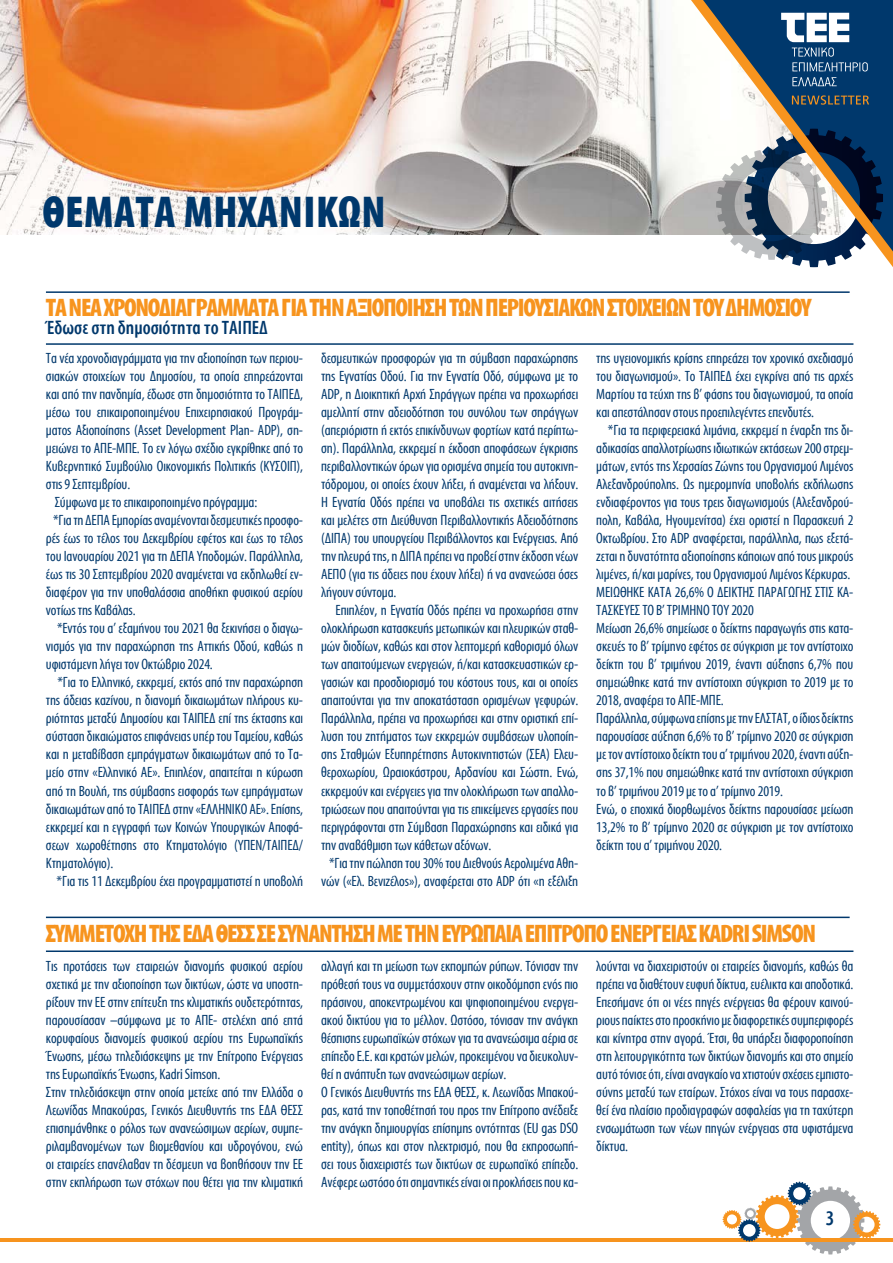
<style>
.page{position:relative;width:893px;height:1263px;background:#fff}
.page>*{position:absolute;margin:0;border:0;box-sizing:border-box;transform-origin:0 0}
.t1{font:700 45px "Myriad Condensed Greek";letter-spacing:.01em;color:#00386c}
.t2{font:700 25.5px "Myriad Condensed Greek";letter-spacing:-.05em;color:#f7941e}
.t3{font:500 21px "Myriad Condensed Greek";color:#00386c}
.t4{font:500 19.5px "Myriad Condensed Greek";color:#00386c}
.t5{font:15px/18px "Myriad Condensed Greek";letter-spacing:-.01em;color:#00386c;text-align:justify}
</style>
<div class="page">
<hr style="left:0;top:1238px;width:893px;height:3px;background:#f7941e">
<svg style="left:723px;top:1182px;width:157px;height:72px"></svg>
<img style="left:0;top:0;width:691px;height:234px">
<svg style="left:691px;top:0;width:202px;height:267px"></svg>
<svg style="left:792px;top:95px;width:77px;height:10px"></svg>
<svg style="left:781px;top:13px;width:87px;height:58px"></svg>
<svg style="left:792px;top:77px;width:45px;height:9px"></svg>
<hr style="left:46px;top:343px;width:807px;height:2px;background:#00386c">
<hr style="left:46px;top:950px;width:807px;height:2px;background:#00386c">
<hr style="left:46px;top:291px;width:804px;height:2px;background:#00386c">
<hr style="left:46px;top:917px;width:804px;height:1px;background:#00386c">
<h1 class="t1" style="left:43px;top:189px;width:345px">ΘΕΜΑΤΑ ΜΗΧΑΝΙΚΩΝ</h1>
<h2 class="t2" style="left:46px;top:295px;width:767px">ΤΑ ΝΕΑ ΧΡΟΝΟΔΙΑΓΡΑΜΜΑΤΑ ΓΙΑ ΤΗΝ ΑΞΙΟΠΟΙΗΣΗ ΤΩΝ ΠΕΡΙΟΥΣΙΑΚΩΝ ΣΤΟΙΧΕΙΩΝ ΤΟΥ ΔΗΜΟΣΙΟΥ</h2>
<h3 class="t4" style="left:46px;top:318px;width:224px">Έδωσε στη δημοσιότητα το ΤΑΙΠΕΔ</h3>
<p class="t5" style="left:46px;top:350px;width:259px">Τα νέα χρονοδιαγράμματα για την αξιοποίηση των περιου-</p>
<p class="t5" style="left:46px;top:368px;width:259px">σιακών στοιχείων του Δημοσίου, τα οποία επηρεάζονται</p>
<p class="t5" style="left:46px;top:386px;width:259px">και από την πανδημία, έδωσε στη δημοσιότητα το ΤΑΙΠΕΔ,</p>
<p class="t5" style="left:46px;top:404px;width:259px">μέσω του επικαιροποιημένου Επιχειρησιακού Προγράμ-</p>
<p class="t5" style="left:46px;top:422px;width:259px">ματος Αξιοποίησης (Asset Development Plan- ADP), ση-</p>
<p class="t5" style="left:46px;top:440px;width:259px">μειώνει το ΑΠΕ-ΜΠΕ. Το εν λόγω σχέδιο εγκρίθηκε από το</p>
<p class="t5" style="left:46px;top:458px;width:259px">Κυβερνητικό Συμβούλιο Οικονομικής Πολιτικής (ΚΥΣΟΙΠ),</p>
<p class="t5" style="left:46px;top:476px;width:86px">στις 9 Σεπτεμβρίου.</p>
<p class="t5" style="left:55px;top:494px;width:204px">Σύμφωνα με το επικαιροποιημένο πρόγραμμα:</p>
<p class="t5" style="left:53px;top:512px;width:252px">*Για τη ΔΕΠΑ Εμπορίας αναμένονται δεσμευτικές προσφο-</p>
<p class="t5" style="left:46px;top:530px;width:259px">ρές έως το τέλος του Δεκεμβρίου εφέτος και έως το τέλος</p>
<p class="t5" style="left:46px;top:548px;width:259px">του Ιανουαρίου 2021 για τη ΔΕΠΑ Υποδομών. Παράλληλα,</p>
<p class="t5" style="left:46px;top:566px;width:259px">έως τις 30 Σεπτεμβρίου 2020 αναμένεται να εκδηλωθεί εν-</p>
<p class="t5" style="left:46px;top:584px;width:259px">διαφέρον για την υποθαλάσσια αποθήκη φυσικού αερίου</p>
<p class="t5" style="left:46px;top:602px;width:91px">νοτίως της Καβάλας.</p>
<p class="t5" style="left:57px;top:620px;width:248px">*Εντός του α’ εξαμήνου του 2021 θα ξεκινήσει ο διαγω-</p>
<p class="t5" style="left:46px;top:638px;width:259px">νισμός για την παραχώρηση της Αττικής Οδού, καθώς η</p>
<p class="t5" style="left:46px;top:656px;width:168px">υφιστάμενη λήγει τον Οκτώβριο 2024.</p>
<p class="t5" style="left:58px;top:674px;width:247px">*Για το Ελληνικό, εκκρεμεί, εκτός από την παραχώρηση</p>
<p class="t5" style="left:46px;top:692px;width:259px">της άδειας καζίνου, η διανομή δικαιωμάτων πλήρους κυ-</p>
<p class="t5" style="left:46px;top:710px;width:259px">ριότητας μεταξύ Δημοσίου και ΤΑΙΠΕΔ επί της έκτασης και</p>
<p class="t5" style="left:46px;top:728px;width:259px">σύσταση δικαιώματος επιφάνειας υπέρ του Ταμείου, καθώς</p>
<p class="t5" style="left:46px;top:746px;width:259px">και η μεταβίβαση εμπράγματων δικαιωμάτων από το Τα-</p>
<p class="t5" style="left:46px;top:764px;width:259px">μείο στην «Ελληνικό ΑΕ». Επιπλέον, απαιτείται η κύρωση</p>
<p class="t5" style="left:46px;top:782px;width:259px">από τη Βουλή, της σύμβασης εισφοράς των εμπράγματων</p>
<p class="t5" style="left:46px;top:800px;width:259px">δικαιωμάτων από το ΤΑΙΠΕΔ στην «ΕΛΛΗΝΙΚΟ ΑΕ». Επίσης,</p>
<p class="t5" style="left:46px;top:818px;width:259px">εκκρεμεί και η εγγραφή των Κοινών Υπουργικών Αποφά-</p>
<p class="t5" style="left:46px;top:836px;width:259px">σεων χωροθέτησης στο Κτηματολόγιο (ΥΠΕΝ/ΤΑΙΠΕΔ/</p>
<p class="t5" style="left:46px;top:854px;width:69px">Κτηματολόγιο).</p>
<p class="t5" style="left:57px;top:872px;width:248px">*Για τις 11 Δεκεμβρίου έχει προγραμματιστεί η υποβολή</p>
<p class="t5" style="left:321px;top:350px;width:259px">δεσμευτικών προσφορών για τη σύμβαση παραχώρησης της Εγνατίας Οδού. Για την Εγνατία Οδό, σύμφωνα με το ADP, η Διοικητική Αρχή Σηράγγων πρέπει να προχωρήσει αμελλητί στην αδειοδότηση του συνόλου των σηράγγων (απεριόριστη ή εκτός επικίνδυνων φορτίων κατά περίπτω&shy;ση). Παράλληλα, εκκρεμεί η έκδοση αποφάσεων έγκρισης περιβαλλοντικών όρων για ορισμένα σημεία του αυτοκινη&shy;τόδρομου, οι οποίες έχουν λήξει, ή αναμένεται να λήξουν.<br>Η Εγνατία Οδός πρέπει να υποβάλει τις σχετικές αιτήσεις και μελέτες στη Διεύθυνση Περιβαλλοντικής Αδειοδότησης (ΔΙΠΑ) του υπουργείου Περιβάλλοντος και Ενέργειας. Από την πλευρά της, η ΔΙΠΑ πρέπει να προβεί στην έκδοση νέων ΑΕΠΟ (για τις άδειες που έχουν λήξει) ή να ανανεώσει όσες λήγουν σύντομα.</p>
<p class="t5" style="left:336px;top:602px;width:244px">Επιπλέον, η Εγνατία Οδός πρέπει να προχωρήσει στην</p>
<p class="t5" style="left:321px;top:620px;width:259px">ολοκλήρωση κατασκευής μετωπικών και πλευρικών σταθ-</p>
<p class="t5" style="left:321px;top:638px;width:259px">μών διοδίων, καθώς και στον λεπτομερή καθορισμό όλων</p>
<p class="t5" style="left:321px;top:656px;width:259px">των απαιτούμενων ενεργειών, ή/και κατασκευαστικών ερ-</p>
<p class="t5" style="left:321px;top:674px;width:259px">γασιών και προσδιορισμό του κόστους τους, και οι οποίες</p>
<p class="t5" style="left:321px;top:692px;width:259px">απαιτούνται για την αποκατάσταση ορισμένων γεφυρών.</p>
<p class="t5" style="left:321px;top:710px;width:259px">Παράλληλα, πρέπει να προχωρήσει και στην οριστική επί-</p>
<p class="t5" style="left:321px;top:728px;width:259px">λυση του ζητήματος των εκκρεμών συμβάσεων υλοποίη-</p>
<p class="t5" style="left:321px;top:746px;width:259px">σης Σταθμών Εξυπηρέτησης Αυτοκινητιστών (ΣΕΑ) Ελευ-</p>
<p class="t5" style="left:321px;top:764px;width:259px">θεροχωρίου, Ωραιοκάστρου, Αρδανίου και Σώστη. Ενώ,</p>
<p class="t5" style="left:321px;top:782px;width:259px">εκκρεμούν και ενέργειες για την ολοκλήρωση των απαλλο-</p>
<p class="t5" style="left:321px;top:800px;width:259px">τριώσεων που απαιτούνται για τις επικείμενες εργασίες που</p>
<p class="t5" style="left:321px;top:818px;width:259px">περιγράφονται στη Σύμβαση Παραχώρησης και ειδικά για</p>
<p class="t5" style="left:321px;top:836px;width:172px">την αναβάθμιση των κάθετων αξόνων.</p>
<p class="t5" style="left:329px;top:854px;width:251px">*Για την πώληση του 30% του Διεθνούς Αερολιμένα Αθη-</p>
<p class="t5" style="left:321px;top:872px;width:259px">νών («Ελ. Βενιζέλος»), αναφέρεται στο ADP ότι «η εξέλιξη</p>
<p class="t5" style="left:596px;top:350px;width:259px">της υγειονομικής κρίσης επηρεάζει τον χρονικό σχεδιασμό του διαγωνισμού». Το ΤΑΙΠΕΔ έχει εγκρίνει από τις αρχές Μαρτίου τα τεύχη της β’ φάσης του διαγωνισμού, τα οποία και απεστάλησαν στους προεπιλεγέντες επενδυτές.</p>
<p class="t5" style="left:596px;top:422px;width:259px;text-align:left;text-indent:12px">*Για τα περιφερειακά λιμάνια, εκκρεμεί η έναρξη της δι&shy;αδικασίας απαλλοτρίωσης ιδιωτικών εκτάσεων 200 στρεμ&shy;μάτων, εντός της Χερσαίας Ζώνης του Οργανισμού Λιμένος Αλεξανδρούπολης. Ως ημερομηνία υποβολής εκδήλωσης ενδιαφέροντος για τους τρεις διαγωνισμούς (Αλεξανδρού&shy;πολη, Καβάλα, Ηγουμενίτσα) έχει οριστεί η Παρασκευή 2<br>Οκτωβρίου. Στο ADP αναφέρεται, παράλληλα, πως εξετά&shy;ζεται η δυνατότητα αξιοποίησης κάποιων από τους μικρούς λιμένες, ή/και μαρίνες, του Οργανισμού Λιμένος Κέρκυρας.<br>ΜΕΙΩΘΗΚΕ ΚΑΤΑ 26,6% Ο ΔΕΙΚΤΗΣ ΠΑΡΑΓΩΓΗΣ ΣΤΙΣ ΚΑ-ΤΑΣΚΕΥΕΣ ΤΟ Β’ ΤΡΙΜΗΝΟ ΤΟΥ 2020<br>Μείωση 26,6% σημείωσε ο δείκτης παραγωγής στις κατα&shy;σκευές το β’ τρίμηνο εφέτος σε σύγκριση με τον αντίστοιχο δείκτη του β’ τριμήνου 2019, έναντι αύξησης 6,7% που σημειώθηκε κατά την αντίστοιχη σύγκριση το 2019 με το 2018, αναφέρει το ΑΠΕ-ΜΠΕ.<br>Παράλληλα, σύμφωνα επίσης με την ΕΛΣΤΑΤ, ο ίδιος δείκτης παρουσίασε αύξηση 6,6% το β’ τρίμηνο 2020 σε σύγκριση με τον αντίστοιχο δείκτη του α’ τριμήνου 2020, έναντι αύξη&shy;σης 37,1% που σημειώθηκε κατά την αντίστοιχη σύγκριση το β’ τριμήνου 2019 με το α’ τρίμηνο 2019.<br>Ενώ, ο εποχικά διορθωμένος δείκτης παρουσίασε μείωση 13,2% το β’ τρίμηνο 2020 σε σύγκριση με τον αντίστοιχο δείκτη του α’ τριμήνου 2020.</p>
<h2 class="t2" style="left:46px;top:920px;width:772px">ΣΥΜΜΕΤΟΧΗ ΤΗΣ ΕΔΑ ΘΕΣΣ ΣΕ ΣΥΝΑΝΤΗΣΗ ΜΕ ΤΗΝ ΕΥΡΩΠΑΙΑ ΕΠΙΤΡΟΠΟ ΕΝΕΡΓΕΙΑΣ KADRI SIMSON</h2>
<p class="t5" style="left:46px;top:957px;width:259px;text-align:left">Τις προτάσεις των εταιρειών διανομής φυσικού αερίου σχετικά με την αξιοποίηση των δικτύων, ώστε να υποστη&shy;ρίξουν την ΕΕ στην επίτευξη της κλιματικής ουδετερότητας, παρουσίασαν –σύμφωνα με το ΑΠΕ- στελέχη από επτά κορυφαίους διανομείς φυσικού αερίου της Ευρωπαϊκής Ένωσης, μέσω τηλεδιάσκεψης με την Επίτροπο Ενέργειας της Ευρωπαϊκής Ένωσης, Kadri Simson.<br>Στην τηλεδιάσκεψη στην οποία μετείχε από την Ελλάδα ο Λεωνίδας Μπακούρας, Γενικός Διευθυντής της ΕΔΑ ΘΕΣΣ επισημάνθηκε ο ρόλος των ανανεώσιμων αερίων, συμπε&shy;ριλαμβανομένων των βιομεθανίου και υδρογόνου, ενώ οι εταιρείες επανέλαβαν τη δέσμευη να βοηθήσουν την ΕΕ στην εκπλήρωση των στόχων που θέτει για την κλιματική</p>
<p class="t5" style="left:321px;top:957px;width:259px;text-align:left">αλλαγή και τη μείωση των εκπομπών ρύπων. Τόνισαν την πρόθεσή τους να συμμετάσχουν στην οικοδόμηση ενός πιο πράσινου, αποκεντρωμένου και ψηφιοποιημένου ενεργει&shy;ακού δικτύου για το μέλλον. Ωστόσο, τόνισαν την ανάγκη θέσπισης ευρωπαϊκών στόχων για τα ανανεώσιμα αέρια σε επίπεδο Ε.Ε. και κρατών μελών, προκειμένου να διευκολυν&shy;θεί η ανάπτυξη των ανανεώσιμων αερίων.<br>Ο Γενικός Διευθυντής της ΕΔΑ ΘΕΣΣ, κ. Λεωνίδας Μπακού&shy;ρας, κατά την τοποθέτησή του προς την Επίτροπο ανέδειξε την ανάγκη δημιουργίας επίσημης οντότητας (EU gas DSO entity), όπως και στον ηλεκτρισμό, που θα εκπροσωπή&shy;σει τους διαχειριστές των δικτύων σε ευρωπαϊκό επίπεδο.<br>Ανέφερε ωστόσο ότι σημαντικές είναι οι προκλήσεις που κα-</p>
<p class="t5" style="left:596px;top:957px;width:259px">λούνται να διαχειριστούν οι εταιρείες διανομής, καθώς θα πρέπει να διαθέτουν ευφυή δίκτυα, ευέλικτα και αποδοτικά.<br>Επεσήμανε ότι οι νέες πηγές ενέργειας θα φέρουν καινού&shy;ριους παίκτες στο προσκήνιο με διαφορετικές συμπεριφορές και κίνητρα στην αγορά. Έτσι, θα υπάρξει διαφοροποίηση στη λειτουργικότητα των δικτύων διανομής και στο σημείο αυτό τόνισε ότι, είναι αναγκαίο να χτιστούν σχέσεις εμπιστο&shy;σύνης μεταξύ των εταίρων. Στόχος είναι να τους παρασχε&shy;θεί ένα πλαίσιο προδιαγραφών ασφαλείας για τη ταχύτερη ενσωμάτωση των νέων πηγών ενέργειας στα υφιστάμενα δίκτυα.</p>
<h3 class="t3" style="left:826px;top:1208px;width:10px">3</h3>
</div>
